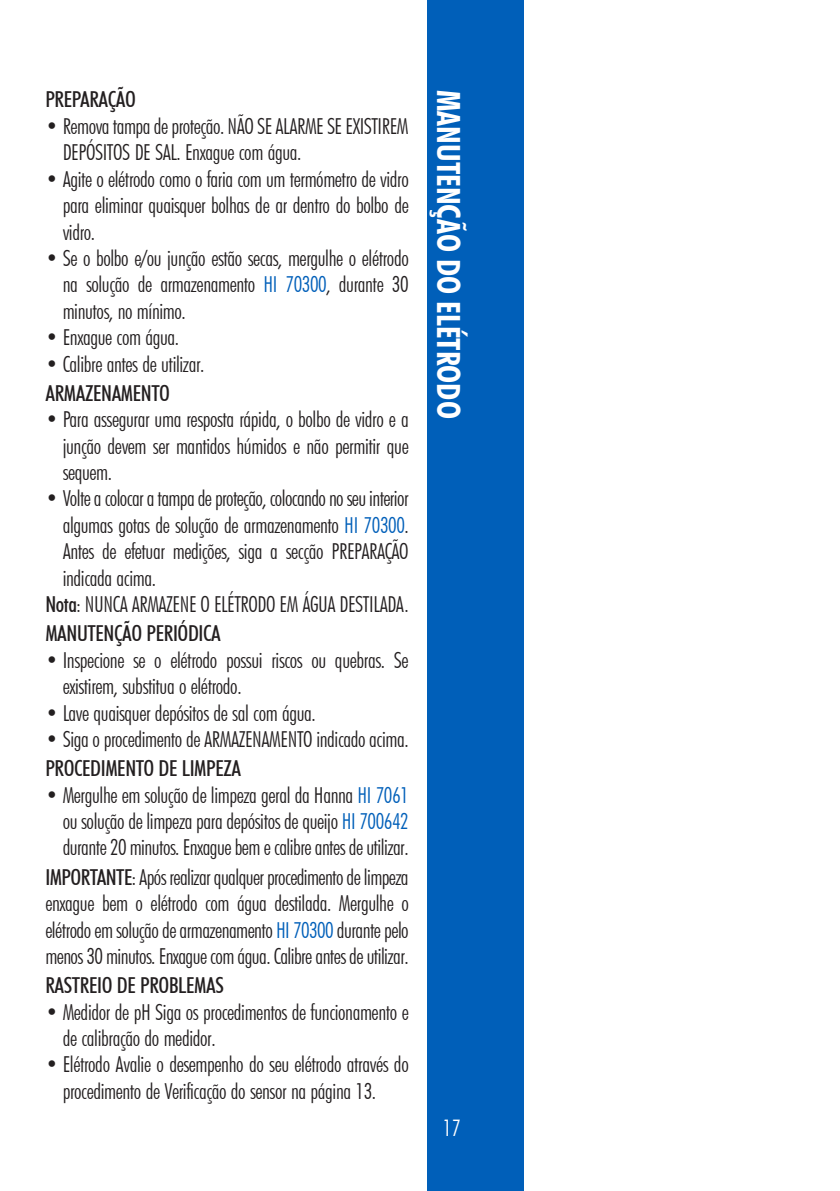
<style>
.page{position:relative;width:840px;height:1191px;background:#fff}
.page>*{position:absolute;margin:0;border:0;box-sizing:border-box;transform-origin:0 0}
.t1{font:700 condensed 32px "Futura BT";color:#fff}
.t2{font:300 condensed 22.8px "Futura BT";color:#fff}
.t3{font:300 condensed 22px/26.4px "Futura BT";letter-spacing:-.02em;color:#231f20;text-align:justify}
.t4{font:500 condensed 22px "Futura BT";letter-spacing:-.02em;color:#231f20}
.s1{color:#005fb9}
.s2{font-weight:500}
</style>
<div class="page">
<div style="left:426px;top:0;width:97px;height:1191px;background:#005fb9"></div>
<p class="t4" style="left:45px;top:86px;width:92px">PREPARAÇÃO</p>
<p class="t3" style="left:63px;top:113px;width:347px;text-indent:-17px">• Remova tampa de proteção. NÃO SE ALARME SE EXISTIREM<br>DEPÓSITOS DE SAL. Enxague com água.</p>
<p class="t3" style="left:63px;top:165px;width:347px;text-indent:-17px">• Agite o elétrodo como o faria com um termómetro de vidro para eliminar quaisquer bolhas de ar dentro do bolbo de vidro.</p>
<p class="t3" style="left:63px;top:245px;width:347px;text-indent:-17px">• Se o bolbo e/ou junção estão secas, mergulhe o elétrodo na solução de armazenamento <span class="s1">HI 70300</span>, durante 30 minutos, no mínimo.</p>
<p class="t3" style="left:45px;top:324px;width:135px">• Enxague com água.</p>
<p class="t3" style="left:45px;top:350px;width:160px">• Calibre antes de utilizar.</p>
<p class="t4" style="left:45px;top:379px;width:126px">ARMAZENAMENTO</p>
<p class="t3" style="left:63px;top:406px;width:347px;text-indent:-17px">• Para assegurar uma resposta rápida, o bolbo de vidro e a junção devem ser mantidos húmidos e não permitir que sequem.</p>
<p class="t3" style="left:45px;top:485px;width:364px">• Volte a colocar a tampa de proteção, colocando no seu interior</p>
<p class="t3" style="left:63px;top:511px;width:347px">algumas gotas de solução de armazenamento <span class="s1">HI 70300</span>.</p>
<p class="t3" style="left:63px;top:538px;width:347px">Antes de efetuar medições, siga a secção PREPARAÇÃO</p>
<p class="t3" style="left:63px;top:564px;width:95px">indicada acima.</p>
<p class="t3" style="left:45px;top:591px;width:364px"><span class="s2">Nota</span>: NUNCA ARMAZENE O ELÉTRODO EM ÁGUA DESTILADA.</p>
<p class="t4" style="left:45px;top:620px;width:177px">MANUTENÇÃO PERIÓDICA</p>
<p class="t3" style="left:63px;top:646px;width:347px;text-indent:-17px">• Inspecione se o elétrodo possui riscos ou quebras. Se existirem, substitua o elétrodo.</p>
<p class="t3" style="left:45px;top:699px;width:272px">• Lave quaisquer depósitos de sal com água.</p>
<p class="t3" style="left:45px;top:725px;width:364px">• Siga o procedimento de ARMAZENAMENTO indicado acima.</p>
<p class="t4" style="left:45px;top:755px;width:197px">PROCEDIMENTO DE LIMPEZA</p>
<p class="t3" style="left:63px;top:781px;width:347px;text-indent:-17px">• Mergulhe em solução de limpeza geral da Hanna <span class="s1">HI 7061 </span>ou solução de limpeza para depósitos de queijo <span class="s1">HI 700642 </span>durante 20 minutos. Enxague bem e calibre antes de utilizar.</p>
<p class="t3" style="left:45px;top:863px;width:365px"><span class="s2">IMPORTANTE</span>: Após realizar qualquer procedimento de limpeza enxague bem o elétrodo com água destilada. Mergulhe o elétrodo em solução de armazenamento <span class="s1">HI 70300</span> durante pelo menos 30 minutos. Enxague com água. Calibre antes de utilizar.</p>
<p class="t4" style="left:45px;top:972px;width:180px">RASTREIO DE PROBLEMAS</p>
<p class="t3" style="left:63px;top:998px;width:347px;text-indent:-17px">• Medidor de pH Siga os procedimentos de funcionamento e de calibração do medidor.</p>
<p class="t3" style="left:63px;top:1051px;width:347px;text-indent:-17px">• Elétrodo Avalie o desempenho do seu elétrodo através do procedimento de Verificação do sensor na página 13.</p>
<h1 class="t1" style="left:467px;top:90px;width:330px;rotate:90deg">MANUTENÇÃO DO ELÉTRODO</h1>
<p class="t2" style="left:442px;top:1113px;width:19px">17</p>
</div>
